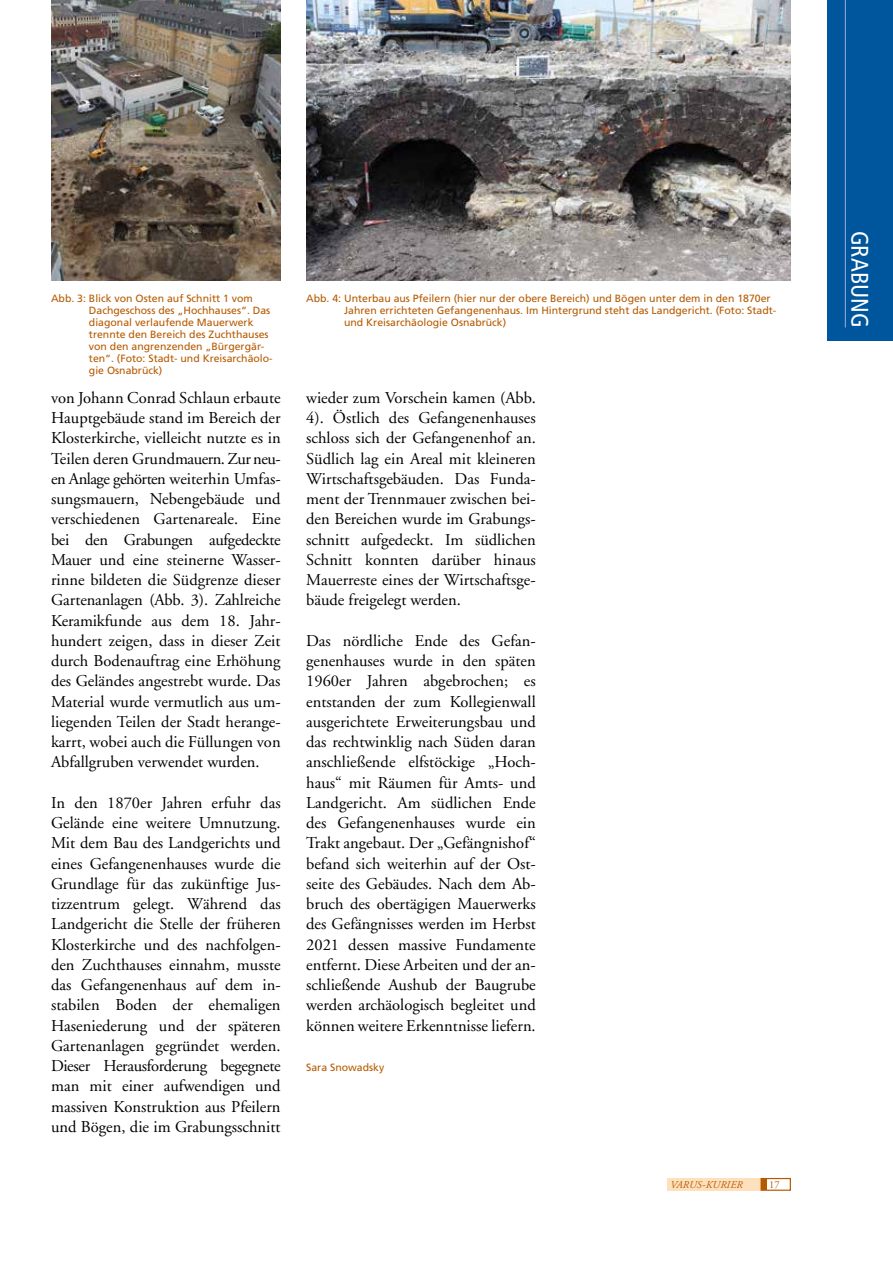
<style>
.page{position:relative;width:893px;height:1263px;background:#fff}
.page>*{position:absolute;margin:0;border:0;box-sizing:border-box;transform-origin:0 0}
.t1{font:condensed 24px "Frutiger";color:#fff}
.t2{font:16.5px/20.2px "Adobe Garamond";color:#000;text-align:justify}
.t3{font:10.5px/12px "Frutiger";color:#b65a00}
.t4{font:italic 10.5px "Adobe Garamond";letter-spacing:.02em;color:#b65a00}
.t5{font:10.5px "Adobe Garamond";color:#b65a00}
</style>
<div class="page">
<div style="left:668px;top:1178px;width:93px;height:13px;background:#fee0bc"></div>
<div style="left:761px;top:1178px;width:30px;height:13px;border:1px solid #b65a00"></div>
<div style="left:761px;top:1178px;width:5px;height:12px;background:#b65a00"></div>
<div style="left:827px;top:0;width:66px;height:340px;background:#00569d"></div>
<hr style="left:845px;top:0;width:1px;height:327px;background:#88a0cf">
<img style="left:51px;top:0;width:230px;height:281px">
<img style="left:306px;top:0;width:485px;height:281px">
<p class="t3" style="left:89px;top:292px;width:185px;text-indent:-38px">Abb. 3: Blick von Osten auf Schnitt 1 vom Dachgeschoss des „Hochhauses“. Das diagonal verlaufende Mauerwerk trennte den Bereich des Zuchthauses von den angrenzenden „Bürgergär&shy;ten“. (Foto: Stadt- und Kreisarchäolo&shy;gie Osnabrück)</p>
<p class="t3" style="left:344px;top:292px;width:434px;text-indent:-38px">Abb. 4: Unterbau aus Pfeilern (hier nur der obere Bereich) und Bögen unter dem in den 1870er<br>Jahren errichteten Gefangenenhaus. Im Hintergrund steht das Landgericht. (Foto: Stadt&shy;und Kreisarchäologie Osnabrück)</p>
<p class="t2" style="left:51px;top:388px;width:231px">von Johann Conrad Schlaun erbaute Hauptgebäude stand im Bereich der Klosterkirche, vielleicht nutzte es in Teilen deren Grundmauern. Zur neu&shy;en Anlage gehörten weiterhin Umfas&shy;sungsmauern, Nebengebäude und verschiedenen Gartenareale. Eine bei den Grabungen aufgedeckte Mauer und eine steinerne Wasser&shy;rinne bildeten die Südgrenze dieser Gartenanlagen (Abb. 3). Zahlreiche Keramikfunde aus dem 18. Jahr&shy;hundert zeigen, dass in dieser Zeit durch Bodenauftrag eine Erhöhung des Geländes angestrebt wurde. Das Material wurde vermutlich aus um&shy;liegenden Teilen der Stadt herange&shy;karrt, wobei auch die Füllungen von Abfallgruben verwendet wurden.</p>
<p class="t2" style="left:51px;top:793px;width:231px">In den 1870er Jahren erfuhr das Gelände eine weitere Umnutzung.<br>Mit dem Bau des Landgerichts und eines Gefangenenhauses wurde die Grundlage für das zukünftige Jus&shy;tizzentrum gelegt. Während das Landgericht die Stelle der früheren Klosterkirche und des nachfolgen&shy;den Zuchthauses einnahm, musste das Gefangenenhaus auf dem in&shy;stabilen Boden der ehemaligen Haseniederung und der späteren Gartenanlagen gegründet werden.<br>Dieser Herausforderung begegnete man mit einer aufwendigen und massiven Konstruktion aus Pfeilern und Bögen, die im Grabungsschnitt</p>
<p class="t2" style="left:306px;top:388px;width:231px">wieder zum Vorschein kamen (Abb.<br>4). Östlich des Gefangenenhauses schloss sich der Gefangenenhof an.<br>Südlich lag ein Areal mit kleineren Wirtschaftsgebäuden. Das Funda&shy;ment der Trennmauer zwischen bei&shy;den Bereichen wurde im Grabungs&shy;schnitt aufgedeckt. Im südlichen Schnitt konnten darüber hinaus Mauerreste eines der Wirtschaftsge&shy;bäude freigelegt werden.</p>
<p class="t2" style="left:306px;top:631px;width:231px">Das nördliche Ende des Gefan&shy;genenhauses wurde in den späten 1960er Jahren abgebrochen; es entstanden der zum Kollegienwall ausgerichtete Erweiterungsbau und das rechtwinklig nach Süden daran anschließende elfstöckige „Hoch&shy;haus“ mit Räumen für Amts- und Landgericht. Am südlichen Ende des Gefangenenhauses wurde ein Trakt angebaut. Der „Gefängnishof“ befand sich weiterhin auf der Ost&shy;seite des Gebäudes. Nach dem Ab&shy;bruch des obertägigen Mauerwerks des Gefängnisses werden im Herbst 2021 dessen massive Fundamente entfernt. Diese Arbeiten und der an&shy;schließende Aushub der Baugrube werden archäologisch begleitet und können weitere Erkenntnisse liefern.</p>
<p class="t3" style="left:306px;top:1061px;width:80px">Sara Snowadsky</p>
<p class="t4" style="left:670px;top:1178px;width:74px">VARUS-KURIER</p>
<p class="t5" style="left:769px;top:1179px;width:12px">17</p>
<h1 class="t1" style="left:874px;top:231px;width:98px;rotate:90deg">GRABUNG</h1>
</div>
